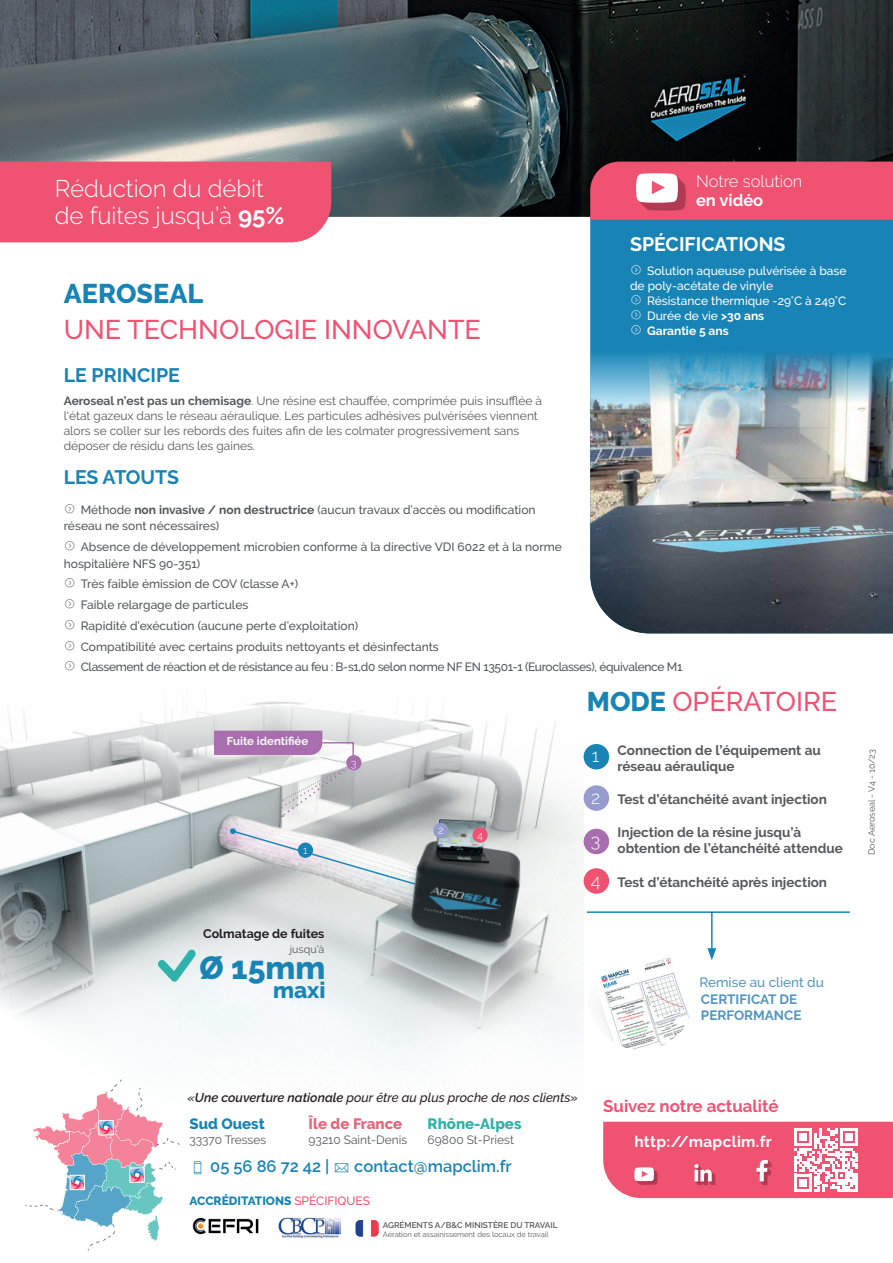
<style>
.page{position:relative;width:893px;height:1263px;background:#fff}
.page>*{position:absolute;margin:0;border:0;box-sizing:border-box;transform-origin:0 0}
.t1{font:800 32.1px "Raleway";color:#1884b5}
.t2{font:500 27px "Raleway";color:#f05272}
.t3{font:800 27px "Raleway";color:#1884b5}
.t4{font:300 24px/27px "Raleway";color:#fff}
.t5{font:800 22.5px "Raleway";color:#1884b5}
.t6{font:700 19.5px "Raleway";color:#1884b5}
.t7{font:700 19.5px "Raleway";color:#fff}
.t8{font:300 18px/39.5px "Raleway";color:#fff}
.t9{font:700 16.95px "Raleway";color:#f05272}
.t10{font:600 16.5px "Raleway";color:#1884b5}
.t11{font:300 16.5px "Raleway";color:#fff}
.t12{font:700 16.5px "Raleway";color:#fff}
.t13{font:700 15.45px "Raleway";letter-spacing:.025em;color:#fff}
.t14{font:800 15px "Raleway";color:#e7657b}
.t15{font:800 15px "Raleway";color:#2db1a9}
.t16{font:800 15px "Raleway";color:#1884b5}
.t17{font:700 13.5px/16.2px "Raleway";color:#57585a}
.t18{font:700 13.5px/16.2px "Raleway";color:#5396c1}
.t19{font:500 13.5px "Raleway";color:#5396c1}
.t20{font:italic 500 12.75px "Raleway";color:#231f20}
.t21{font:700 12.45px "Raleway";color:#231f20}
.t22{font:500 12px/20.7px "Raleway";color:#545557}
.t23{font:12px/15px "Raleway";color:#57585a}
.t24{font:500 12px/15px "Raleway";color:#fff}
.t25{font:500 12px "Raleway";letter-spacing:-.03em;color:#545557}
.t26{font:800 12px "Raleway";color:#1884b5}
.t27{font:700 11.4px "Raleway";color:#f9f9fb}
.t28{font:300 10.8px "Raleway";color:#fff}
.t29{font:10.65px "Raleway";color:#57585a}
.t30{font:9px "Raleway";color:#57585a}
.t31{font:600 8.25px "Raleway";color:#57585a}
.t32{font:7.5px "Raleway";color:#57585a}
.s1{font-weight:700}
.s2{font-weight:800;color:#1884b5}
.s3{font-weight:600}
.s4{font-weight:500;color:#f05272}
</style>
<div class="page">
<img style="left:0;top:701px;width:584px;height:359px">
<svg style="left:214px;top:731px;width:141px;height:86px"></svg>
<svg style="left:230px;top:828px;width:187px;height:58px"></svg>
<div style="left:433px;top:823px;width:15px;height:15px;background:#959ccd;border-radius:50%"></div>
<div style="left:472px;top:827px;width:16px;height:15px;background:#f05272;border-radius:50%"></div>
<div style="left:346px;top:755px;width:15px;height:15px;background:#a96eae;border-radius:50%"></div>
<div style="left:298px;top:842px;width:15px;height:16px;background:#1884b5;border-radius:50%"></div>
<svg style="left:158px;top:949px;width:38px;height:32px"></svg>
<div style="left:590px;top:220px;width:303px;height:126px;background:#1884b5"></div>
<img style="left:590px;top:346px;width:303px;height:287px">
<img style="left:0;top:0;width:893px;height:217px">
<div style="left:0;top:162px;width:331px;height:80px;background:#f05272"></div>
<div style="left:584px;top:744px;width:25px;height:25px;background:#1884b5;border-radius:50%"></div>
<div style="left:584px;top:785px;width:25px;height:26px;background:#959ccd;border-radius:50%"></div>
<div style="left:584px;top:829px;width:25px;height:25px;background:#a96eae;border-radius:50%"></div>
<div style="left:584px;top:868px;width:25px;height:26px;background:#f05272;border-radius:50%"></div>
<hr style="left:711px;top:912px;width:2px;height:38px;background:#1884b5">
<svg style="left:707px;top:948px;width:9px;height:12px"></svg>
<hr style="left:587px;top:911px;width:263px;height:2px;background:#1884b5">
<img style="left:595px;top:958px;width:95px;height:92px">
<svg style="left:590px;top:162px;width:303px;height:58px;background:#eb5b79"></svg>
<svg style="left:603px;top:1122px;width:290px;height:76px;background:#f16783"></svg>
<img style="left:192px;top:1217px;width:67px;height:18px">
<img style="left:278px;top:1217px;width:63px;height:21px">
<img style="left:355px;top:1220px;width:24px;height:17px">
<svg style="left:25px;top:1079px;width:155px;height:172px"></svg>
<svg style="left:631px;top:265px;width:10px;height:9px"></svg>
<svg style="left:631px;top:295px;width:10px;height:9px"></svg>
<svg style="left:631px;top:310px;width:10px;height:9px"></svg>
<svg style="left:631px;top:325px;width:10px;height:9px"></svg>
<h3 class="t4" style="left:55px;top:174px;width:231px">Réduction du débit de fuites jusqu’à <span class="s1">95%</span></h3>
<h2 class="t3" style="left:64px;top:279px;width:141px">AEROSEAL</h2>
<h2 class="t2" style="left:64px;top:314px;width:419px">UNE TECHNOLOGIE INNOVANTE</h2>
<h3 class="t6" style="left:64px;top:364px;width:118px">LE PRINCIPE</h3>
<p class="t23" style="left:64px;top:394px;width:480px"><span class="s1">Aeroseal n’est pas un chemisage</span>. Une résine est chauffée, comprimée puis insufflée à l‘état gazeux dans le réseau aéraulique. Les particules adhésives pulvérisées viennent alors se coller sur les rebords des fuites afin de les colmater progressivement sans déposer de résidu dans les gaines.</p>
<h3 class="t6" style="left:64px;top:466px;width:117px">LES ATOUTS</h3>
<p class="t22" style="left:64px;top:501px;width:473px;line-height:16.5px;text-indent:17px">Méthode <span class="s1">non invasive / non destructrice</span> (aucun travaux d’accès ou modification réseau ne sont nécessaires)</p>
<p class="t22" style="left:64px;top:538px;width:500px;line-height:16.5px;text-indent:17px">Absence de développement microbien conforme à la directive VDI 6022 et à la norme hospitalière NFS 90-351)</p>
<p class="t22" style="left:81px;top:574px;width:360px">Très faible émission de COV (classe A+)<br>Faible relargage de particules<br>Rapidité d’exécution (aucune perte d’exploitation)<br>Compatibilité avec certains produits nettoyants et désinfectants</p>
<h3 class="t11" style="left:696px;top:171px;width:108px">Notre solution</h3>
<h3 class="t12" style="left:696px;top:191px;width:69px">en vidéo</h3>
<h3 class="t7" style="left:630px;top:233px;width:157px">SPÉCIFICATIONS</h3>
<p class="t24" style="left:630px;top:263px;width:218px;text-indent:17px">Solution aqueuse pulvérisée à base de poly-acétate de vinyle</p>
<p class="t24" style="left:647px;top:293px;width:201px">Résistance thermique -29°C à 249°C<br>Durée de vie <span class="s1">&gt;30 ans<br>Garantie 5 ans</span></p>
<p class="t25" style="left:81px;top:660px;width:603px">Classement de réaction et de résistance au feu : B-s1,d0 selon norme NF EN 13501-1 (Euroclasses), équivalence M1</p>
<p class="t27" style="left:227px;top:735px;width:83px">Fuite identifiée</p>
<p class="t28" style="left:351px;top:757px;width:7px">3</p>
<p class="t28" style="left:303px;top:844px;width:6px">1</p>
<p class="t21" style="left:203px;top:927px;width:123px">Colmatage de fuites</p>
<p class="t29" style="left:290px;top:943px;width:36px">jusqu’à</p>
<h1 class="t1" style="left:199px;top:949px;width:128px">Ø 15mm</h1>
<h3 class="t5" style="left:273px;top:977px;width:54px">maxi</h3>
<p class="t28" style="left:438px;top:824px;width:7px">2</p>
<p class="t28" style="left:477px;top:829px;width:7px">4</p>
<h2 class="t2" style="left:587px;top:686px;width:252px"><span class="s2">MODE</span> OPÉRATOIRE</h2>
<p class="t17" style="left:618px;top:742px;width:205px">Connection de l’équipement au réseau aéraulique</p>
<p class="t17" style="left:618px;top:791px;width:211px">Test d’étanchéité avant injection</p>
<p class="t17" style="left:618px;top:824px;width:227px">Injection de la résine jusqu’à obtention de l’étanchéité attendue</p>
<p class="t17" style="left:618px;top:874px;width:211px">Test d’étanchéité après injection</p>
<h3 class="t8" style="left:592px;top:736px;width:9px">1</h3>
<h3 class="t8" style="left:591px;top:777px;width:11px">2</h3>
<h3 class="t8" style="left:591px;top:821px;width:11px">3<br>4</h3>
<p class="t19" style="left:699px;top:975px;width:126px">Remise au client du</p>
<p class="t18" style="left:701px;top:991px;width:102px">CERTIFICAT DE<br>PERFORMANCE</p>
<p class="t30" style="left:866px;top:855px;width:107px;rotate:-90deg">Doc Aeroseal - V4 - 10/23</p>
<p class="t20" style="left:188px;top:1090px;width:392px">«<span class="s3">Une couverture nationale</span> pour être au plus proche de nos clients»</p>
<p class="t16" style="left:189px;top:1116px;width:77px">Sud Ouest</p>
<p class="t23" style="left:189px;top:1133px;width:78px">33370 Tresses</p>
<p class="t14" style="left:309px;top:1116px;width:95px">Île de France</p>
<p class="t23" style="left:309px;top:1133px;width:100px">93210 Saint-Denis</p>
<p class="t15" style="left:428px;top:1116px;width:95px">Rhône-Alpes</p>
<p class="t23" style="left:428px;top:1133px;width:88px">69800 St-Priest</p>
<h3 class="t10" style="left:210px;top:1157px;width:121px">05 56 86 72 42 |</h3>
<h3 class="t10" style="left:354px;top:1157px;width:159px">contact@mapclim.fr</h3>
<p class="t26" style="left:189px;top:1194px;width:182px">ACCRÉDITATIONS <span class="s4">SPÉCIFIQUES</span></p>
<p class="t31" style="left:383px;top:1220px;width:176px">AGRÉMENTS A/B&amp;C MINISTÈRE DU TRAVAIL</p>
<p class="t32" style="left:383px;top:1230px;width:167px">Aération et assainissement des locaux de travail</p>
<h3 class="t9" style="left:603px;top:1096px;width:177px">Suivez notre actualité</h3>
<p class="t13" style="left:634px;top:1133px;width:139px">http://mapclim.fr</p>
</div>
